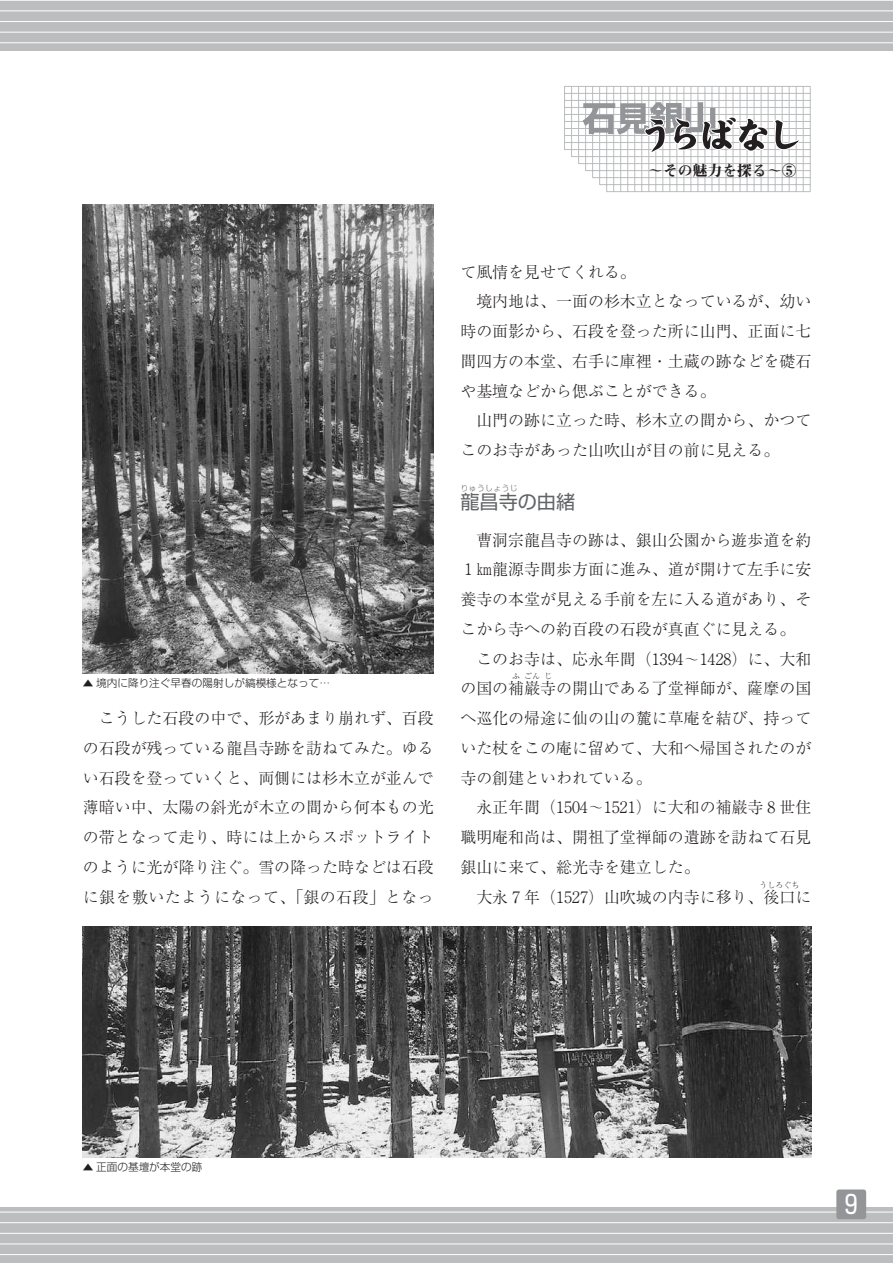
<style>
.page{position:relative;width:893px;height:1263px;background:#fff}
.page>*{position:absolute;margin:0;border:0;box-sizing:border-box;transform-origin:0 0}
.t1{font:25.5px "Hankaku Num Sgr";color:#fff}
.t2{font:19.2px "Shin Go";color:#636466}
.t3{font:300 15.9px/29.7px "Ryumin";color:#231f20;text-align:justify}
.t4{font:14.85px "Midashi Min MA31";color:#231f20}
.t5{font:300 10.65px "Shin Go";color:#231f20}
.t6{font:300 7.95px "Ryumin";color:#231f20}
.t7{font:300 7.65px "Shin Go";letter-spacing:.07em;color:#636466}
.s1{font-family:"Gothic BBB";font-weight:500}
.s2{font-family:"BLS Prop Roman Rml";font-weight:400}
</style>
<div class="page">
<div style="left:0;top:0;width:892px;height:1263px;background:#bbbdbf"></div>
<hr style="left:0;top:1254px;width:892px;height:1px;background:#fff">
<hr style="left:0;top:1244px;width:892px;height:1px;background:#fff">
<hr style="left:0;top:1222px;width:892px;height:1px;background:#fff">
<hr style="left:0;top:32px;width:892px;height:1px;background:#fff">
<hr style="left:0;top:11px;width:892px;height:1px;background:#fff">
<hr style="left:0;top:0;width:892px;height:1px;background:#fff">
<hr style="left:0;top:1233px;width:892px;height:1px;background:#fff">
<hr style="left:0;top:1212px;width:892px;height:1px;background:#fff">
<hr style="left:0;top:43px;width:892px;height:1px;background:#fff">
<hr style="left:0;top:21px;width:892px;height:1px;background:#fff">
<div style="left:0;top:51px;width:892px;height:1155px;background:#fff"></div>
<div style="left:836px;top:1189px;width:30px;height:30px;background:#939598;border-radius:3px"></div>
<hr style="left:564px;top:86px;width:1px;height:64px;background:#bbbdbf">
<hr style="left:571px;top:86px;width:1px;height:71px;background:#bbbdbf">
<hr style="left:578px;top:86px;width:1px;height:78px;background:#bbbdbf">
<hr style="left:585px;top:86px;width:1px;height:85px;background:#bbbdbf">
<hr style="left:592px;top:86px;width:1px;height:92px;background:#bbbdbf">
<hr style="left:599px;top:86px;width:1px;height:99px;background:#bbbdbf">
<hr style="left:606px;top:86px;width:1px;height:106px;background:#bbbdbf">
<hr style="left:613px;top:86px;width:1px;height:106px;background:#bbbdbf">
<hr style="left:620px;top:86px;width:1px;height:106px;background:#bbbdbf">
<hr style="left:627px;top:86px;width:1px;height:106px;background:#bbbdbf">
<hr style="left:634px;top:86px;width:1px;height:106px;background:#bbbdbf">
<hr style="left:641px;top:86px;width:1px;height:106px;background:#bbbdbf">
<hr style="left:648px;top:86px;width:1px;height:106px;background:#bbbdbf">
<hr style="left:655px;top:86px;width:1px;height:106px;background:#bbbdbf">
<hr style="left:662px;top:86px;width:1px;height:106px;background:#bbbdbf">
<hr style="left:669px;top:86px;width:1px;height:106px;background:#bbbdbf">
<hr style="left:676px;top:86px;width:1px;height:106px;background:#bbbdbf">
<hr style="left:683px;top:86px;width:1px;height:106px;background:#bbbdbf">
<hr style="left:690px;top:86px;width:1px;height:106px;background:#bbbdbf">
<hr style="left:697px;top:86px;width:1px;height:106px;background:#bbbdbf">
<hr style="left:704px;top:86px;width:1px;height:106px;background:#bbbdbf">
<hr style="left:711px;top:86px;width:1px;height:106px;background:#bbbdbf">
<hr style="left:718px;top:86px;width:1px;height:106px;background:#bbbdbf">
<hr style="left:725px;top:86px;width:1px;height:106px;background:#bbbdbf">
<hr style="left:732px;top:86px;width:1px;height:106px;background:#bbbdbf">
<hr style="left:739px;top:86px;width:1px;height:106px;background:#bbbdbf">
<hr style="left:746px;top:86px;width:1px;height:106px;background:#bbbdbf">
<hr style="left:753px;top:86px;width:1px;height:106px;background:#bbbdbf">
<hr style="left:760px;top:86px;width:1px;height:106px;background:#bbbdbf">
<hr style="left:767px;top:86px;width:1px;height:106px;background:#bbbdbf">
<hr style="left:774px;top:86px;width:1px;height:106px;background:#bbbdbf">
<hr style="left:781px;top:86px;width:1px;height:106px;background:#bbbdbf">
<hr style="left:788px;top:86px;width:1px;height:106px;background:#bbbdbf">
<hr style="left:796px;top:86px;width:1px;height:106px;background:#bbbdbf">
<hr style="left:803px;top:86px;width:1px;height:106px;background:#bbbdbf">
<hr style="left:810px;top:86px;width:1px;height:106px;background:#bbbdbf">
<hr style="left:606px;top:191px;width:204px;height:1px;background:#bbbdbf">
<hr style="left:599px;top:184px;width:211px;height:1px;background:#bbbdbf">
<hr style="left:592px;top:177px;width:218px;height:1px;background:#bbbdbf">
<hr style="left:585px;top:170px;width:225px;height:1px;background:#bbbdbf">
<hr style="left:578px;top:163px;width:232px;height:1px;background:#bbbdbf">
<hr style="left:571px;top:156px;width:239px;height:1px;background:#bbbdbf">
<hr style="left:564px;top:149px;width:246px;height:1px;background:#bbbdbf">
<hr style="left:564px;top:142px;width:246px;height:1px;background:#bbbdbf">
<hr style="left:564px;top:135px;width:246px;height:1px;background:#bbbdbf">
<hr style="left:564px;top:128px;width:246px;height:1px;background:#bbbdbf">
<hr style="left:564px;top:121px;width:246px;height:1px;background:#bbbdbf">
<hr style="left:564px;top:114px;width:246px;height:1px;background:#bbbdbf">
<hr style="left:564px;top:107px;width:246px;height:1px;background:#bbbdbf">
<hr style="left:564px;top:100px;width:246px;height:1px;background:#bbbdbf">
<hr style="left:564px;top:93px;width:246px;height:1px;background:#bbbdbf">
<hr style="left:564px;top:86px;width:246px;height:1px;background:#bbbdbf">
<svg style="left:582px;top:102px;width:217px;height:52px"></svg>
<img style="left:83px;top:926px;width:728px;height:232px">
<img style="left:83px;top:204px;width:350px;height:469px">
<p class="t4" style="left:648px;top:165px;width:150px">～その魅力を探る～⑤</p>
<p class="t5" style="left:83px;top:679px;width:249px"><span class="s1">▲</span> 境内に降り注ぐ早春の陽射しが縞模様となって…</p>
<p class="t3" style="left:83px;top:705px;width:352px;text-indent:16px">こうした石段の中で、形があまり崩れず、百段の石段が残っている龍昌寺跡を訪ねてみた。ゆるい石段を登っていくと、両側には杉木立が並んで薄暗い中、太陽の斜光が木立の間から何本もの光の帯となって走り、時には上からスポットライトのように光が降り注ぐ。雪の降った時などは石段に銀を敷いたようになって、「銀の石段」となっ</p>
<p class="t3" style="left:460px;top:259px;width:177px">て風情を見せてくれる。</p>
<p class="t3" style="left:476px;top:289px;width:336px">境内地は、一面の杉木立となっているが、幼い</p>
<p class="t3" style="left:460px;top:318px;width:352px">時の面影から、石段を登った所に山門、正面に七</p>
<p class="t3" style="left:460px;top:348px;width:352px">間四方の本堂、右手に庫裡・土蔵の跡などを礎石</p>
<p class="t3" style="left:460px;top:378px;width:257px">や基壇などから偲ぶことができる。</p>
<p class="t3" style="left:476px;top:408px;width:336px">山門の跡に立った時、杉木立の間から、かつて</p>
<p class="t3" style="left:460px;top:438px;width:320px">このお寺があった山吹山が目の前に見える。</p>
<p class="t7" style="left:460px;top:486px;width:58px">りゅうしょうじ</p>
<p class="t2" style="left:460px;top:495px;width:116px">龍昌寺の由緒</p>
<p class="t3" style="left:460px;top:527px;width:352px;text-indent:16px">曹洞宗龍昌寺の跡は、銀山公園から遊歩道を約１㎞龍源寺間歩方面に進み、道が開けて左手に安養寺の本堂が見える手前を左に入る道があり、そこから寺への約百段の石段が真直ぐに見える。</p>
<p class="t3" style="left:460px;top:646px;width:352px;text-align:right">このお寺は、応永年間（<span class="s2">1394</span>～<span class="s2">1428</span>）に、大和の国の補巌寺の開山である了堂禅師が、薩摩の国</p>
<p class="t6" style="left:512px;top:674px;width:9px">ふ</p>
<p class="t6" style="left:524px;top:674px;width:17px">ごん</p>
<p class="t6" style="left:544px;top:674px;width:9px">じ</p>
<p class="t3" style="left:460px;top:705px;width:352px">へ巡化の帰途に仙の山の麓に草庵を結び、持っていた杖をこの庵に留めて、大和へ帰国されたのが寺の創建といわれている。</p>
<p class="t3" style="left:460px;top:795px;width:352px;text-indent:16px">永正年間（<span class="s2">1504</span>～<span class="s2">1521</span>）に大和の補巌寺８世住職明庵和尚は、開祖了堂禅師の遺跡を訪ねて石見銀山に来て、総光寺を建立した。</p>
<p class="t3" style="left:476px;top:884px;width:336px">大永７年（<span class="s2">1527</span>）山吹城の内寺に移り、後口に</p>
<p class="t6" style="left:759px;top:882px;width:41px">うしろぐち</p>
<p class="t5" style="left:83px;top:1163px;width:121px"><span class="s1">▲</span> 正面の基壇が本堂の跡</p>
<h1 class="t1" style="left:844px;top:1192px;width:14px">9</h1>
</div>
